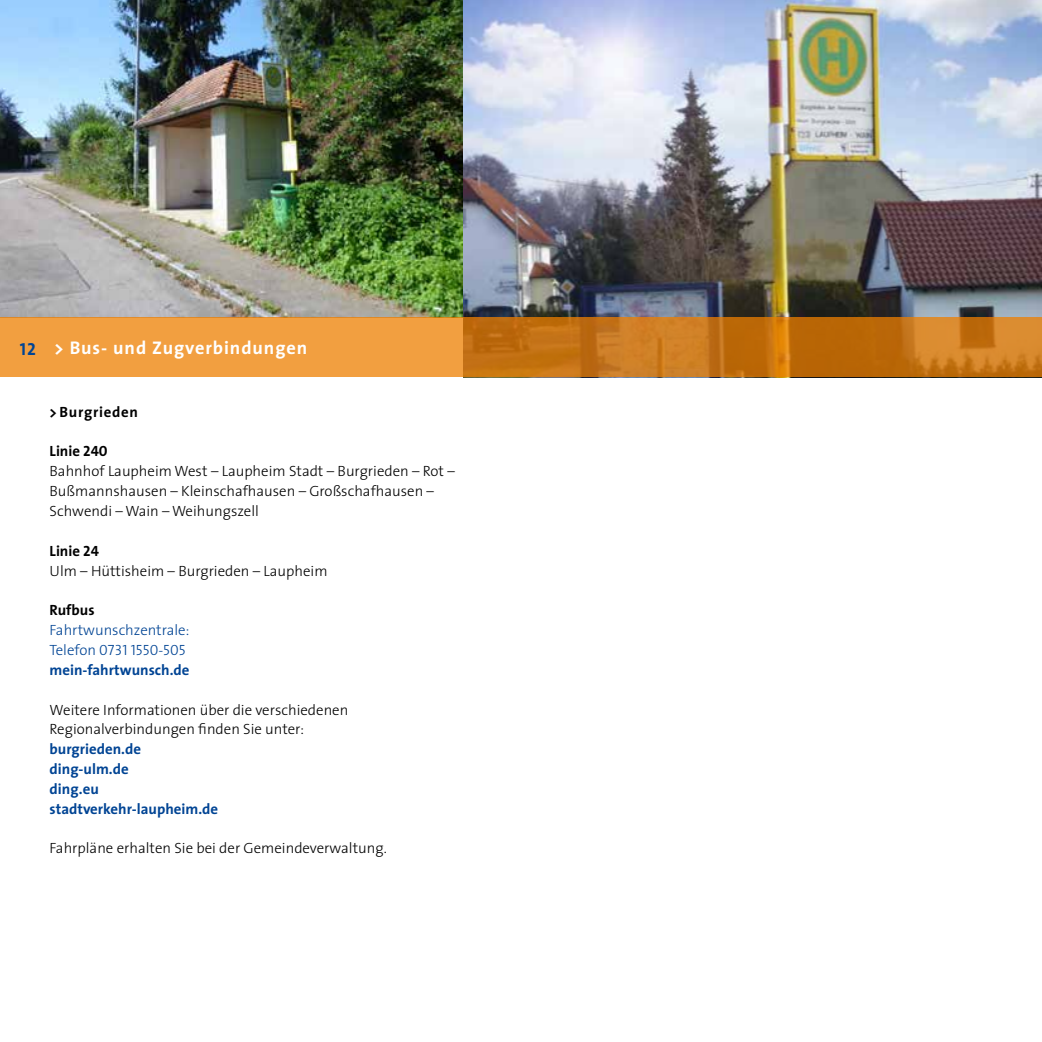
<style>
.page{position:relative;width:1042px;height:1042px;background:#fff}
.page>*{position:absolute;margin:0;border:0;box-sizing:border-box;transform-origin:0 0}
.t1{font:700 18.38px "The Sans";letter-spacing:.05em;color:#fff}
.t2{font:300 14.88px/19.8px "The Sans";color:#000}
.t3{font:700 14.88px/19.8px "The Sans";color:#004494}
.t4{font:300 14.88px "The Sans";color:#004494}
.t5{font:14.88px "The Sans Light Caps";color:#004494}
.t6{font:700 14.88px "The Sans";letter-spacing:.05em;color:#000}
.s1{font-family:"The Sans Bold Caps";font-weight:400;font-size:17.5px;color:#004494}
.s2{font-weight:700}
.s3{font-family:"The Sans Bold Caps";font-weight:400}
.s4{font-family:"The Sans";font-weight:300}
</style>
<div class="page">
<img style="left:0;top:0;width:463px;height:317px">
<img style="left:463px;top:0;width:579px;height:317px">
<svg style="left:0;top:317px;width:1042px;height:60px;background:#d98628"></svg>
<p class="t1" style="left:20px;top:332px;width:289px"><span class="s1">12</span> &gt; Bus- und Zugverbindungen</p>
<p class="t6" style="left:50px;top:399px;width:90px">&gt; Burgrieden</p>
<p class="t2" style="left:50px;top:441px;width:407px"><span class="s2">Linie</span> <span class="s3">240<br></span>Bahnhof Laupheim West – Laupheim Stadt – Burgrieden – Rot – Bußmannshausen – Kleinschafhausen – Großschafhausen – Schwendi – Wain – Weihungszell</p>
<p class="t2" style="left:50px;top:540px;width:279px"><span class="s2">Linie</span> <span class="s3">24<br></span>Ulm – Hüttisheim – Burgrieden – Laupheim</p>
<p class="t6" style="left:50px;top:598px;width:46px">Rufbus</p>
<p class="t4" style="left:50px;top:618px;width:141px">Fahrtwunschzentrale:</p>
<p class="t5" style="left:50px;top:637px;width:138px"><span class="s4">Telefon</span> 0731 1550-505</p>
<p class="t3" style="left:50px;top:659px;width:141px">mein-fahrtwunsch.de</p>
<p class="t2" style="left:50px;top:699px;width:300px">Weitere Informationen über die verschiedenen<br>Regionalverbindungen finden Sie unter:</p>
<p class="t3" style="left:50px;top:739px;width:170px">burgrieden.de ding-ulm.de<br>ding.eu stadtverkehr-laupheim.de</p>
<p class="t2" style="left:50px;top:838px;width:339px">Fahrpläne erhalten Sie bei der Gemeindeverwaltung.</p>
</div>
